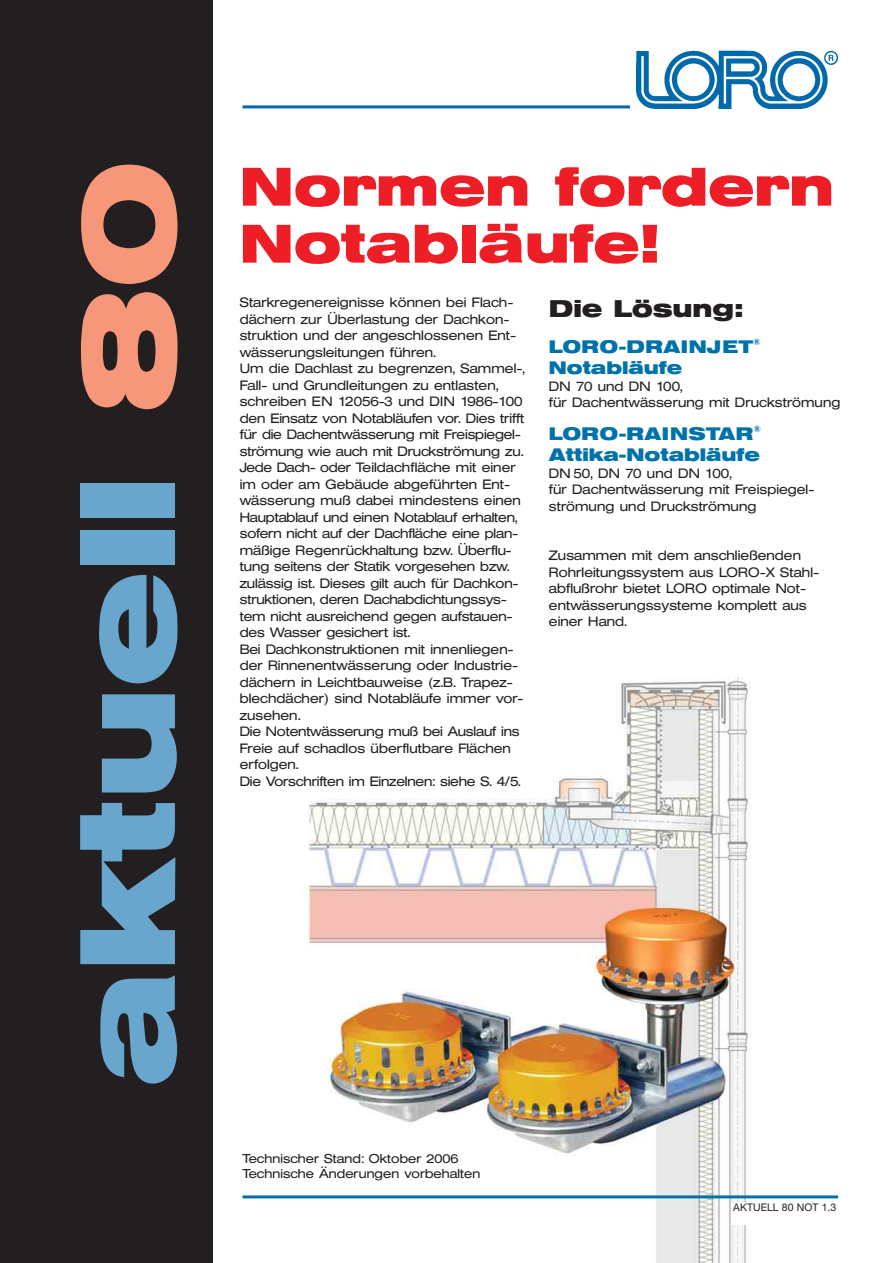
<style>
.page{position:relative;width:893px;height:1263px;background:#fff}
.page>*{position:absolute;margin:0;border:0;box-sizing:border-box;transform-origin:0 0}
.t1{font:700 135px "Helvetica Extended BQ";color:#69a6ce}
.t2{font:700 54px/57px "Helvetica Extended BQ";color:#ed1e25}
.t3{font:700 24px "Helvetica Extended BQ";color:#231f20}
.t4{font:700 18px "Helvetica Extended BQ";color:#0072aa}
.t5{font:700 18px "Helvetica Extended BQ";letter-spacing:.02em;color:#0072aa}
.t6{font:300 13.5px/16.5px "Helvetica Extended BQ";color:#231f20}
.t7{font:300 12.75px/15px "Helvetica Extended BQ";color:#231f20}
.t8{font:10.5px "Helvetica Neue";color:#231f20}
.t9{font:700 9px "Helvetica Extended BQ";color:#0072aa}
.s1{color:#f7977a}
</style>
<div class="page">
<img style="left:301px;top:678px;width:510px;height:585px">
<div style="left:0;top:0;width:213px;height:1263px;background:#231f20"></div>
<hr style="left:242px;top:105px;width:396px;height:3px;background:#0069aa">
<hr style="left:242px;top:1195px;width:596px;height:3px;background:#0072aa">
<div style="left:241px;top:1150px;width:280px;height:38px;background:#fff"></div>
<div style="left:630px;top:48px;width:208px;height:62px;background:#fff"></div>
<img style="left:636px;top:50px;width:202px;height:59px">
<div style="left:731px;top:1202px;width:122px;height:23px;background:#fff"></div>
<h1 class="t1" style="left:74px;top:1087px;width:927px;rotate:-90deg">aktuell <span class="s1">80</span></h1>
<h2 class="t2" style="left:240px;top:163px;width:595px">Normen fordern<br>Notabläufe!</h2>
<p class="t6" style="left:240px;top:296px;width:287px">Starkregenereignisse können bei Flach&shy;dächern zur Überlastung der Dachkon&shy;struktion und der angeschlossenen Ent&shy;wässerungsleitungen führen.<br>Um die Dachlast zu begrenzen, Sammel-, Fall- und Grundleitungen zu entlasten, schreiben EN 12056-3 und DIN 1986-100 den Einsatz von Notabläufen vor. Dies trifft für die Dachentwässerung mit Freispiegel&shy;strömung wie auch mit Druckströmung zu.<br>Jede Dach- oder Teildachfläche mit einer im oder am Gebäude abgeführten Ent&shy;wässerung muß dabei mindestens einen Hauptablauf und einen Notablauf erhalten, sofern nicht auf der Dachfläche eine plan&shy;mäßige Regenrückhaltung bzw. Überflu&shy;tung seitens der Statik vorgesehen bzw. zulässig ist. Dieses gilt auch für Dachkon&shy;struktionen, deren Dachabdichtungssys&shy;tem nicht ausreichend gegen aufstauen&shy;des Wasser gesichert ist.<br>Bei Dachkonstruktionen mit innenliegen&shy;der Rinnenentwässerung oder Industrie&shy;dächern in Leichtbauweise (z.B. Trapez&shy;blechdächer) sind Notabläufe immer vor&shy;zusehen.<br>Die Notentwässerung muß bei Auslauf ins Freie auf schadlos überflutbare Flächen erfolgen.<br>Die Vorschriften im Einzelnen: siehe S. 4/5.</p>
<h3 class="t3" style="left:549px;top:299px;width:195px">Die Lösung:</h3>
<h3 class="t5" style="left:549px;top:340px;width:206px">LORO-DRAINJET</h3>
<p class="t9" style="left:753px;top:338px;width:9px">®</p>
<h3 class="t4" style="left:549px;top:361px;width:135px">Notabläufe</h3>
<p class="t6" style="left:549px;top:379px;width:293px">DN 70 und DN 100,<br>für Dachentwässerung mit Druckströmung</p>
<h3 class="t5" style="left:549px;top:427px;width:206px">LORO-RAINSTAR</h3>
<p class="t9" style="left:753px;top:425px;width:9px">®</p>
<h3 class="t4" style="left:549px;top:448px;width:212px">Attika-Notabläufe</h3>
<p class="t6" style="left:549px;top:466px;width:267px">DN 50, DN 70 und DN 100,<br>für Dachentwässerung mit Freispiegel&shy;strömung und Druckströmung</p>
<p class="t6" style="left:549px;top:548px;width:272px">Zusammen mit dem anschließenden<br>Rohrleitungssystem aus LORO-X Stahl&shy;abflußrohr bietet LORO optimale Not&shy;entwässerungssysteme komplett aus einer Hand.</p>
<p class="t7" style="left:242px;top:1152px;width:239px">Technischer Stand: Oktober 2006<br>Technische Änderungen vorbehalten</p>
<p class="t8" style="left:733px;top:1204px;width:104px">AKTUELL 80 NOT 1.3</p>
</div>
